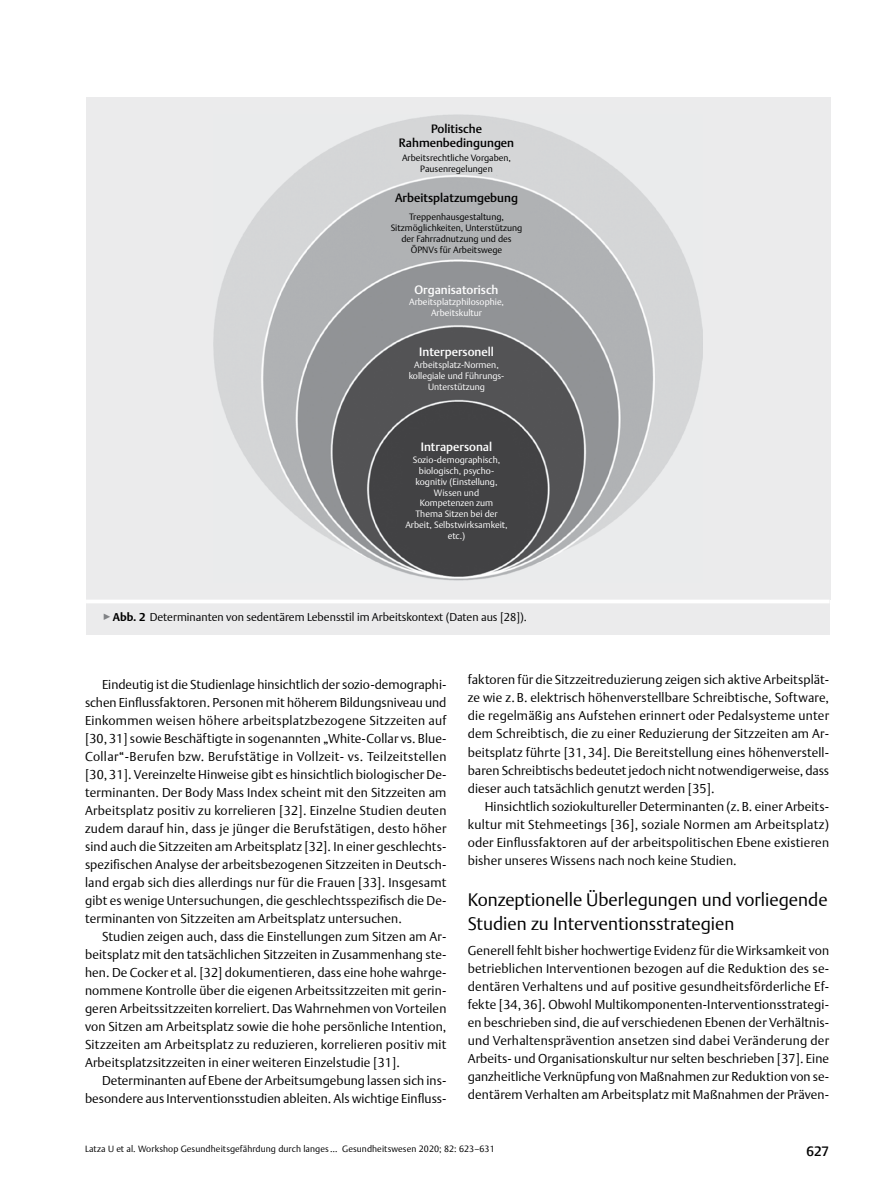
<style>
.page{position:relative;width:893px;height:1191px;background:#fff}
.page>*{position:absolute;margin:0;border:0;box-sizing:border-box;transform-origin:0 0}
.t1{font:300 18px/24px "Thieme Argo 2011";color:#000}
.t2{font:500 13.5px "Thieme Argo 2011";color:#000}
.t3{font:300 12.75px/18px "Thieme Argo 2011";letter-spacing:.01em;color:#000;text-align:justify}
.t4{font:500 12px/14.4px "Thieme Argo 2011";color:#000;text-align:center}
.t5{font:500 12px "Thieme Argo 2011";color:#fff}
.t6{font:300 11.25px "Thieme Argo 2011";color:#000}
.t7{font:300 9.15px/10.9px "Thieme Argo 2011";color:#fff;text-align:center}
.t8{font:300 9.15px/10.9px "Thieme Argo 2011";color:#000;text-align:center}
.t9{font:300 9px "Thieme Argo 2011";letter-spacing:.01em;color:#000}
.s1{color:#808285}
.s2{font-weight:700}
</style>
<div class="page">
<div style="left:86px;top:97px;width:744px;height:503px;background:#ebebec"></div>
<img style="left:214px;top:114px;width:489px;height:467px">
<div style="left:86px;top:600px;width:743px;height:34px;background:#ebebec"></div>
<hr style="left:86px;top:600px;width:743px;height:3px;background:#fff">
<p class="t4" style="left:399px;top:121px;width:117px">Politische<br>Rahmenbedingungen</p>
<p class="t8" style="left:402px;top:152px;width:110px">Arbeitsrechtliche Vorgaben,<br>Pausenregelungen</p>
<p class="t4" style="left:395px;top:190px;width:124px">Arbeitsplatzumgebung</p>
<p class="t8" style="left:391px;top:211px;width:133px">Treppenhausgestaltung,<br>Sitzmöglichkeiten, Unterstützung der Fahrradnutzung und des<br>ÖPNVs für Arbeitswege</p>
<p class="t5" style="left:415px;top:281px;width:85px">Organisatorisch</p>
<p class="t7" style="left:409px;top:296px;width:96px">Arbeitsplatzphilosophie,<br>Arbeitskultur</p>
<p class="t5" style="left:419px;top:344px;width:76px">Interpersonell</p>
<p class="t7" style="left:409px;top:359px;width:97px">Arbeitsplatz-Normen, kollegiale und Führungs-<br>Unterstützung</p>
<p class="t5" style="left:421px;top:439px;width:73px">Intrapersonal</p>
<p class="t7" style="left:405px;top:454px;width:104px">Sozio-demographisch, biologisch, psycho&shy;kognitiv (Einstellung,<br>Wissen und<br>Kompetenzen zum<br>Thema Sitzen bei der<br>Arbeit, Selbstwirksamkeit, etc.)</p>
<p class="t6" style="left:103px;top:610px;width:425px"><span class="s1">▶</span><span class="s2">Abb. 2</span> Determinanten von sedentärem Lebensstil im Arbeitskontext (Daten aus [28]).</p>
<p class="t3" style="left:85px;top:675px;width:363px;text-indent:17px">Eindeutig ist die Studienlage hinsichtlich der sozio-demographi&shy;schen Einflussfaktoren. Personen mit höherem Bildungsniveau und Einkommen weisen höhere arbeitsplatzbezogene Sitzzeiten auf [30,31] sowie Beschäftigte in sogenannten „White-Collar vs. Blue-Collar“-Berufen bzw. Berufstätige in Vollzeit- vs. Teilzeitstellen [30, 31]. Vereinzelte Hinweise gibt es hinsichtlich biologischer De&shy;terminanten. Der Body Mass Index scheint mit den Sitzzeiten am Arbeitsplatz positiv zu korrelieren [32]. Einzelne Studien deuten zudem darauf hin, dass je jünger die Berufstätigen, desto höher sind auch die Sitzzeiten am Arbeitsplatz [32]. In einer geschlechts&shy;spezifischen Analyse der arbeitsbezogenen Sitzzeiten in Deutsch&shy;land ergab sich dies allerdings nur für die Frauen [33]. Insgesamt gibt es wenige Untersuchungen, die geschlechtsspezifisch die De&shy;terminanten von Sitzzeiten am Arbeitsplatz untersuchen.</p>
<p class="t3" style="left:85px;top:927px;width:363px;text-indent:17px">Studien zeigen auch, dass die Einstellungen zum Sitzen am Ar&shy;beitsplatz mit den tatsächlichen Sitzzeiten in Zusammenhang ste&shy;hen. De Cocker et al. [32] dokumentieren, dass eine hohe wahrge&shy;nommene Kontrolle über die eigenen Arbeitssitzzeiten mit gerin&shy;geren Arbeitssitzzeiten korreliert. Das Wahrnehmen von Vorteilen von Sitzen am Arbeitsplatz sowie die hohe persönliche Intention, Sitzzeiten am Arbeitsplatz zu reduzieren, korrelieren positiv mit Arbeitsplatzsitzzeiten in einer weiteren Einzelstudie [31].</p>
<p class="t3" style="left:85px;top:1071px;width:363px;text-align:right">Determinanten auf Ebene der Arbeitsumgebung lassen sich ins&shy;besondere aus Interventionsstudien ableiten. Als wichtige Einfluss-</p>
<p class="t3" style="left:468px;top:670px;width:363px">faktoren für die Sitzzeitreduzierung zeigen sich aktive Arbeitsplät&shy;ze wie z. B. elektrisch höhenverstellbare Schreibtische, Software, die regelmäßig ans Aufstehen erinnert oder Pedalsysteme unter dem Schreibtisch, die zu einer Reduzierung der Sitzzeiten am Ar&shy;beitsplatz führte [31, 34]. Die Bereitstellung eines höhenverstell&shy;baren Schreibtischs bedeutet jedoch nicht notwendigerweise, dass dieser auch tatsächlich genutzt werden [35].</p>
<p class="t3" style="left:468px;top:796px;width:363px;text-indent:17px">Hinsichtlich soziokultureller Determinanten (z. B. einer Arbeits&shy;kultur mit Stehmeetings [36], soziale Normen am Arbeitsplatz) oder Einflussfaktoren auf der arbeitspolitischen Ebene existieren bisher unseres Wissens nach noch keine Studien.</p>
<h1 class="t1" style="left:468px;top:887px;width:361px">Konzeptionelle Überlegungen und vorliegende<br>Studien zu Interventionsstrategien</h1>
<p class="t3" style="left:468px;top:940px;width:363px">Generell fehlt bisher hochwertige Evidenz für die Wirksamkeit von betrieblichen Interventionen bezogen auf die Reduktion des se&shy;dentären Verhaltens und auf positive gesundheitsförderliche Ef&shy;fekte [34, 36]. Obwohl Multikomponenten-Interventionsstrategi&shy;en beschrieben sind, die auf verschiedenen Ebenen der Verhältnis&shy;und Verhaltensprävention ansetzen sind dabei Veränderung der Arbeits- und Organisationskultur nur selten beschrieben [37]. Eine ganzheitliche Verknüpfung von Maßnahmen zur Reduktion von se&shy;dentärem Verhalten am Arbeitsplatz mit Maßnahmen der Präven-</p>
<p class="t9" style="left:85px;top:1143px;width:411px">Latza U et al. Workshop Gesundheitsgefährdung durch langes … Gesundheitswesen 2020; 82: 623–631</p>
<p class="t2" style="left:806px;top:1142px;width:24px">627</p>
</div>
